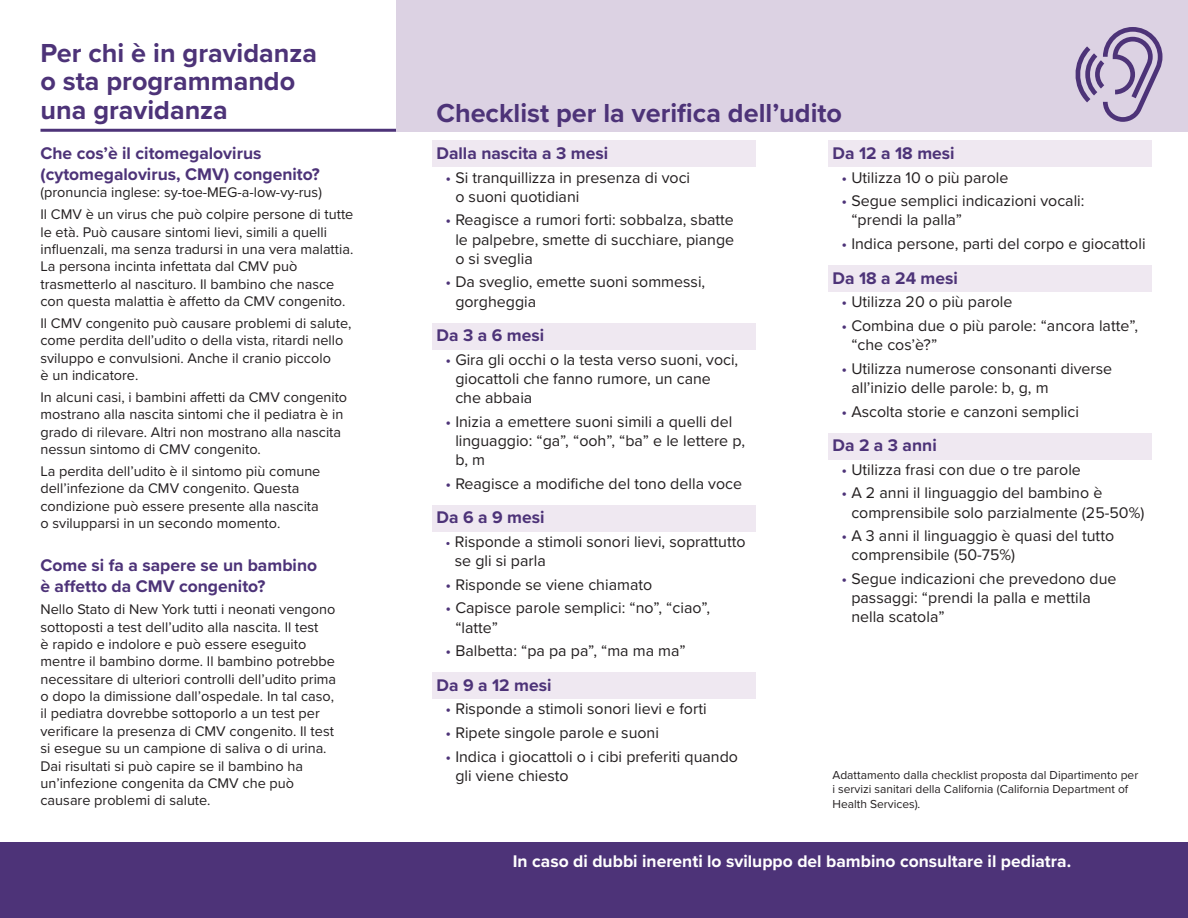
<style>
.page{position:relative;width:1188px;height:918px;background:#fff}
.page>*{position:absolute;margin:0;border:0;box-sizing:border-box;transform-origin:0 0}
.t1{font:700 27px/28.5px "Proxima Nova";color:#4d3378}
.t2{font:700 17.4px/21px "Proxima Nova";color:#4d3378}
.t3{font:700 17.4px "Proxima Nova";color:#fff}
.t4{font:15.9px/19.2px "Proxima Nova";color:#231f20}
.t5{font:14.4px/17.4px "Proxima Nova";color:#231f20}
.t6{font:12px/14.4px "Proxima Nova";color:#231f20}
.s1{color:#4d3378}
.s2{font-size:14.4px;color:#4d3378}
</style>
<div class="page">
<div style="left:0;top:843px;width:1188px;height:75px;background:#4d3378"></div>
<div style="left:396px;top:0;width:792px;height:132px;background:#dcd2e3"></div>
<svg style="left:1075px;top:27px;width:88px;height:95px"></svg>
<hr style="left:40px;top:129px;width:356px;height:3px;background:#4d3378">
<div style="left:432px;top:141px;width:324px;height:26px;background:#efe8f1"></div>
<div style="left:432px;top:323px;width:324px;height:26px;background:#efe8f1"></div>
<div style="left:432px;top:505px;width:324px;height:26px;background:#efe8f1"></div>
<div style="left:432px;top:672px;width:324px;height:27px;background:#efe8f1"></div>
<div style="left:828px;top:141px;width:324px;height:26px;background:#efe8f1"></div>
<div style="left:828px;top:265px;width:324px;height:27px;background:#efe8f1"></div>
<div style="left:828px;top:433px;width:324px;height:26px;background:#efe8f1"></div>
<p class="t1" style="left:40px;top:38px;width:278px">Per chi è in gravidanza o sta programmando una gravidanza</p>
<p class="t2" style="left:40px;top:142px;width:281px">Che cos’è il citomegalovirus (cytomegalovirus, CMV) congenito?</p>
<p class="t5" style="left:40px;top:183px;width:283px">(pronuncia inglese: sy-toe-MEG-a-low-vy-rus)</p>
<p class="t5" style="left:40px;top:205px;width:314px">Il CMV è un virus che può colpire persone di tutte le età. Può causare sintomi lievi, simili a quelli influenzali, ma senza tradursi in una vera malattia.<br>La persona incinta infettata dal CMV può trasmetterlo al nascituro. Il bambino che nasce con questa malattia è affetto da CMV congenito.</p>
<p class="t5" style="left:40px;top:314px;width:312px">Il CMV congenito può causare problemi di salute, come perdita dell’udito o della vista, ritardi nello sviluppo e convulsioni. Anche il cranio piccolo<br>è un indicatore.</p>
<p class="t5" style="left:40px;top:388px;width:308px">In alcuni casi, i bambini affetti da CMV congenito mostrano alla nascita sintomi che il pediatra è in grado di rilevare. Altri non mostrano alla nascita nessun sintomo di CMV congenito.</p>
<p class="t5" style="left:40px;top:462px;width:281px">La perdita dell’udito è il sintomo più comune dell’infezione da CMV congenito. Questa condizione può essere presente alla nascita o svilupparsi in un secondo momento.</p>
<p class="t2" style="left:40px;top:555px;width:278px">Come si fa a sapere se un bambino è affetto da CMV congenito?</p>
<p class="t5" style="left:40px;top:600px;width:297px">Nello Stato di New York tutti i neonati vengono sottoposti a test dell’udito alla nascita. Il test<br>è rapido e indolore e può essere eseguito mentre il bambino dorme. Il bambino potrebbe necessitare di ulteriori controlli dell’udito prima o dopo la dimissione dall’ospedale. In tal caso, il pediatra dovrebbe sottoporlo a un test per verificare la presenza di CMV congenito. Il test si esegue su un campione di saliva o di urina.<br>Dai risultati si può capire se il bambino ha un’infezione congenita da CMV che può causare problemi di salute.</p>
<p class="t1" style="left:436px;top:98px;width:407px">Checklist per la verifica dell’udito</p>
<p class="t2" style="left:436px;top:142px;width:173px">Dalla nascita a 3 mesi</p>
<p class="t4" style="left:455px;top:167px;width:236px;text-indent:-10px"><span class="s1">•</span> Si tranquillizza in presenza di voci o suoni quotidiani</p>
<p class="t4" style="left:455px;top:210px;width:280px;text-align:justify;text-indent:-10px"><span class="s1">•</span> Reagisce a rumori forti: sobbalza, sbatte le palpebre, smette di succhiare, piange o si sveglia</p>
<p class="t4" style="left:455px;top:272px;width:251px;text-indent:-10px"><span class="s1">•</span> Da sveglio, emette suoni sommessi, gorgheggia</p>
<p class="t2" style="left:436px;top:324px;width:109px">Da 3 a 6 mesi</p>
<p class="t4" style="left:455px;top:349px;width:284px;text-indent:-10px"><span class="s1">•</span> Gira gli occhi o la testa verso suoni, voci, giocattoli che fanno rumore, un cane che abbaia</p>
<p class="t4" style="left:455px;top:411px;width:291px;text-indent:-10px"><span class="s1">•</span> Inizia a emettere suoni simili a quelli del linguaggio: “ga”, “ooh”, “ba” e le lettere p, b, m</p>
<p class="t4" style="left:446px;top:473px;width:298px"><span class="s1">•</span> Reagisce a modifiche del tono della voce</p>
<p class="t2" style="left:436px;top:507px;width:109px">Da 6 a 9 mesi</p>
<p class="t4" style="left:455px;top:531px;width:292px;text-indent:-9px"><span class="s2">•</span> Risponde a stimoli sonori lievi, soprattutto se gli si parla</p>
<p class="t4" style="left:446px;top:574px;width:208px"><span class="s1">•</span> Risponde se viene chiamato</p>
<p class="t4" style="left:455px;top:598px;width:256px;text-indent:-10px"><span class="s1">•</span> Capisce parole semplici: “no”, “ciao”, “latte”</p>
<p class="t4" style="left:446px;top:641px;width:242px"><span class="s1">•</span> Balbetta: “pa pa pa”, “ma ma ma”</p>
<p class="t2" style="left:436px;top:674px;width:117px">Da 9 a 12 mesi</p>
<p class="t4" style="left:446px;top:699px;width:263px"><span class="s1">•</span> Risponde a stimoli sonori lievi e forti</p>
<p class="t4" style="left:446px;top:722px;width:215px"><span class="s1">•</span> Ripete singole parole e suoni</p>
<p class="t4" style="left:455px;top:746px;width:284px;text-indent:-10px"><span class="s1">•</span> Indica i giocattoli o i cibi preferiti quando gli viene chiesto</p>
<p class="t2" style="left:832px;top:142px;width:124px">Da 12 a 18 mesi</p>
<p class="t4" style="left:842px;top:167px;width:168px"><span class="s1">•</span> Utilizza 10 o più parole</p>
<p class="t4" style="left:851px;top:191px;width:235px;text-indent:-10px"><span class="s1">•</span> Segue semplici indicazioni vocali: “prendi la palla”</p>
<p class="t4" style="left:842px;top:234px;width:306px"><span class="s1">•</span> Indica persone, parti del corpo e giocattoli</p>
<p class="t2" style="left:832px;top:267px;width:127px">Da 18 a 24 mesi</p>
<p class="t4" style="left:842px;top:292px;width:172px"><span class="s1">•</span> Utilizza 20 o più parole</p>
<p class="t4" style="left:851px;top:315px;width:288px;text-indent:-10px"><span class="s1">•</span> Combina due o più parole: “ancora latte”, “che cos’è?”</p>
<p class="t4" style="left:851px;top:358px;width:262px;text-indent:-10px"><span class="s1">•</span> Utilizza numerose consonanti diverse all’inizio delle parole: b, g, m</p>
<p class="t4" style="left:842px;top:401px;width:239px"><span class="s1">•</span> Ascolta storie e canzoni semplici</p>
<p class="t2" style="left:832px;top:434px;width:106px">Da 2 a 3 anni</p>
<p class="t4" style="left:842px;top:459px;width:241px"><span class="s1">•</span> Utilizza frasi con due o tre parole</p>
<p class="t4" style="left:851px;top:483px;width:295px;text-indent:-10px"><span class="s1">•</span> A 2 anni il linguaggio del bambino è comprensibile solo parzialmente (25-50%)</p>
<p class="t4" style="left:851px;top:526px;width:264px;text-indent:-10px"><span class="s1">•</span> A 3 anni il linguaggio è quasi del tutto comprensibile (50-75%)</p>
<p class="t4" style="left:851px;top:568px;width:267px;text-indent:-10px"><span class="s1">•</span> Segue indicazioni che prevedono due passaggi: “prendi la palla e mettila nella scatola”</p>
<p class="t6" style="left:832px;top:767px;width:307px">Adattamento dalla checklist proposta dal Dipartimento per i servizi sanitari della California (California Department of<br>Health Services).</p>
<p class="t3" style="left:513px;top:848px;width:560px">In caso di dubbi inerenti lo sviluppo del bambino consultare il pediatra.</p>
</div>
